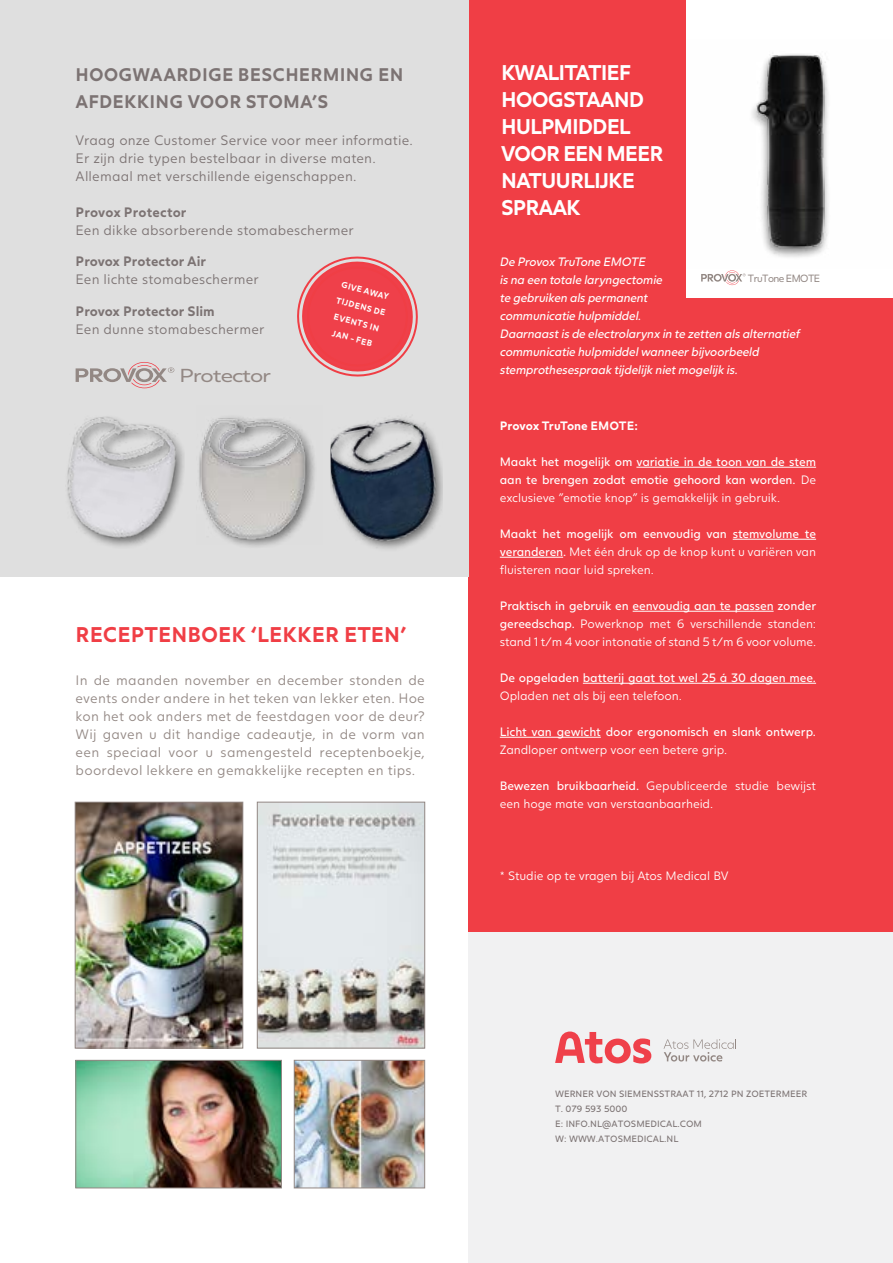
<style>
.page{position:relative;width:893px;height:1263px;background:#fff}
.page>*{position:absolute;margin:0;border:0;box-sizing:border-box;transform-origin:0 0}
.t1{font:700 21px/27px "Juli Sans";letter-spacing:-.05em;color:#fff}
.t2{font:700 21px "Juli Sans";color:#f03e45}
.t3{font:18.9px "Juli Display";letter-spacing:-.045em;color:#938884;scale:1.24 1}
.t4{font:700 18px "Juli Sans";letter-spacing:.005em;color:#7c7373}
.t5{font:300 13.5px/18px "Juli Sans";letter-spacing:.015em;color:#938884;text-align:justify}
.t6{font:300 13.5px/18px "Juli Sans";letter-spacing:.01em;color:#7c7373}
.t7{font:700 13.5px "Juli Sans";color:#7c7373}
.t8{font:300 12px/18px "Juli Sans";letter-spacing:-.01em;color:#fff;text-align:justify}
.t9{font:italic 12px/18px "Juli Sans";letter-spacing:-.23em;color:#fff}
.t10{font:12px/18px "Juli Sans";letter-spacing:-.01em;color:#fff;text-align:justify}
.t11{font:700 12px "Juli Sans";letter-spacing:-.005em;color:#fff}
.t12{font:10.5px "Juli Display";letter-spacing:-.045em;color:#938884}
.t13{font:9px/15px "Juli Sans";color:#7c7373}
.t14{font:700 8.4px/16.5px "Juli Sans";color:#fff;text-align:center}
.s1{font-family:"Montserrat";font-weight:300;font-size:16.5px;color:#f03e45}
.s2{font-weight:300}
.s3{font-weight:400}
</style>
<div class="page">
<div style="left:468px;top:702px;width:425px;height:561px;background:#f1f1f2"></div>
<div style="left:468px;top:0;width:425px;height:932px;background:#f03e45"></div>
<hr style="left:636px;top:467px;width:180px;height:1px;background:#fff">
<hr style="left:733px;top:539px;width:83px;height:1px;background:#fff">
<hr style="left:500px;top:557px;width:63px;height:1px;background:#fff">
<hr style="left:633px;top:611px;width:141px;height:1px;background:#fff">
<hr style="left:583px;top:683px;width:233px;height:1px;background:#fff">
<hr style="left:500px;top:737px;width:101px;height:1px;background:#fff">
<img style="left:77px;top:804px;width:164px;height:242px">
<div style="left:75px;top:802px;width:168px;height:246px;border:1px solid #938884"></div>
<img style="left:259px;top:804px;width:164px;height:242px">
<div style="left:257px;top:802px;width:168px;height:246px;border:1px solid #938884"></div>
<img style="left:78px;top:1062px;width:202px;height:124px">
<div style="left:76px;top:1060px;width:206px;height:128px;border:1px solid #938884"></div>
<img style="left:296px;top:1062px;width:127px;height:124px">
<div style="left:294px;top:1060px;width:131px;height:128px;border:1px solid #938884"></div>
<svg style="left:664px;top:1039px;width:72px;height:22px"></svg>
<svg style="left:555px;top:1031px;width:96px;height:32px"></svg>
<div style="left:0;top:0;width:468px;height:576px;background:#dfdfdf"></div>
<div style="left:686px;top:0;width:207px;height:297px;background:#fff"></div>
<img style="left:752px;top:54px;width:77px;height:203px">
<svg style="left:76px;top:362px;width:98px;height:26px"></svg>
<div style="left:197px;top:414px;width:120px;height:135px;background:#000;opacity:.5"></div>
<img style="left:197px;top:414px;width:120px;height:130px">
<img style="left:67px;top:416px;width:117px;height:131px">
<img style="left:331px;top:418px;width:112px;height:131px">
<svg style="left:297px;top:256px;width:121px;height:121px"></svg>
<svg style="left:701px;top:270px;width:45px;height:15px"></svg>
<p class="t7" style="left:76px;top:63px;width:161px"><span class="s1">8</span> NIEUWSBRIEF <span class="s2">- 2019</span></p>
<h3 class="t4" style="left:76px;top:63px;width:73px">HOOGWAA</h3>
<h3 class="t4" style="left:176px;top:63px;width:75px">RDIGE BESCHE</h3>
<h3 class="t4" style="left:311px;top:63px;width:25px">RMIN</h3>
<h3 class="t4" style="left:360px;top:63px;width:31px">G EN</h3>
<h3 class="t4" style="left:76px;top:90px;width:13px">AFDEKKIN</h3>
<h3 class="t4" style="left:169px;top:90px;width:33px">G VOO</h3>
<h3 class="t4" style="left:229px;top:90px;width:31px">R STOMA</h3>
<h3 class="t4" style="left:312px;top:90px;width:15px">’S</h3>
<p class="t6" style="left:76px;top:131px;width:339px">Vraag onze Customer Service voor meer informatie.<br>Er zijn drie typen bestelbaar in diverse maten.<br>Allemaal met verschillende eigenschappen.</p>
<p class="t7" style="left:76px;top:204px;width:113px">PROVOX PROTECTOR</p>
<p class="t6" style="left:76px;top:221px;width:280px">Een dikke absorberende stomabeschermer</p>
<p class="t7" style="left:76px;top:253px;width:132px">PROVOX PROTECTOR AIR</p>
<p class="t6" style="left:76px;top:271px;width:185px">Een lichte stomabeschermer</p>
<p class="t7" style="left:76px;top:303px;width:141px">PROVOX PROTECTOR SLIM</p>
<p class="t6" style="left:76px;top:320px;width:191px">Een dunne stomabeschermer</p>
<p class="t14" style="left:343px;top:276px;width:52px;rotate:15deg">GIVE AWAY<br>TIJDENS DE<br>EVENTS IN<br>JAN - FEB</p>
<h2 class="t3" style="left:179px;top:364px;width:75px">Protector</h2>
<h1 class="t2" style="left:76px;top:621px;width:332px">RECEPTENBOEK ‘LEKKER ETEN’</h1>
<p class="t5" style="left:76px;top:671px;width:351px">In de maanden november en december stonden de events onder andere in het teken van lekker eten. Hoe kon het ook anders met de feestdagen voor de deur?<br>Wij gaven u dit handige cadeautje, in de vorm van een speciaal voor u samengesteld receptenboekje, boordevol lekkere en gemakkelijke recepten en tips.</p>
<h1 class="t1" style="left:501px;top:59px;width:27px">KWALITATIEF<br>HOO</h1>
<h1 class="t1" style="left:548px;top:86px;width:30px">GSTAAND</h1>
<h1 class="t1" style="left:501px;top:113px;width:43px">HULPMIDDEL<br>VOO</h1>
<h1 class="t1" style="left:546px;top:140px;width:31px">R EEN</h1>
<h1 class="t1" style="left:606px;top:140px;width:15px">MEE</h1>
<h1 class="t1" style="left:649px;top:140px;width:16px">R</h1>
<h1 class="t1" style="left:501px;top:167px;width:93px;text-indent:40px">UURLIJKE<br>SP RAAK</h1>
<h1 class="t1" style="left:501px;top:167px;width:14px">NAT</h1>
<p class="t9" style="left:499px;top:253px;width:304px">De Provox TruTone EMOTE<br>isna een totale laryngectomie<br>te gebruiken alspermanent<br>communicatie hulpmiddel.<br>Daarnaastisde electrolarynx in te zetten alsalternatief communicatie hulpmiddelwanneerbijvoorbeeld stemprothesespraak tijdelijk nietmogelijk is.</p>
<p class="t12" style="left:748px;top:271px;width:74px">TruTone EMOTE</p>
<p class="t11" style="left:500px;top:418px;width:140px">PROVOX TRUTONE EMOTE:</p>
<p class="t10" style="left:500px;top:453px;width:318px">Maakt het mogelijk om variatie in de toon van de stem aan te brengen zodat emotie gehoord kan worden. <span class="s2">De exclusieve ”emotie knop” is gemakkelijk in gebruik.</span></p>
<p class="t8" style="left:500px;top:525px;width:318px"><span class="s3">Maakt het mogelijk om eenvoudig van stemvolume te veranderen.</span> Met één druk op de knop kunt u variëren van fluisteren naar luid spreken.</p>
<p class="t8" style="left:500px;top:597px;width:318px"><span class="s3">Praktisch in gebruik en eenvoudig aan te passen zonder gereedschap.</span> Powerknop met 6 verschillende standen: stand 1 t/m 4 voor intonatie of stand 5 t/m 6 voor volume.</p>
<p class="t10" style="left:500px;top:669px;width:318px">De opgeladen batterij gaat tot wel 25 á 30 dagen mee.</p>
<p class="t8" style="left:500px;top:687px;width:183px">Opladen net als bij een telefoon.</p>
<p class="t10" style="left:500px;top:723px;width:318px">Licht van gewicht door ergonomisch en slank ontwerp.</p>
<p class="t8" style="left:500px;top:741px;width:229px">Zandloper ontwerp voor een betere grip.</p>
<p class="t8" style="left:500px;top:777px;width:318px"><span class="s3">Bewezen bruikbaarheid.</span> Gepubliceerde studie bewijst een hoge mate van verstaanbaarheid.</p>
<p class="t8" style="left:500px;top:867px;width:230px">* Studie op te vragen bij Atos Medical BV</p>
<p class="t13" style="left:555px;top:1086px;width:105px">Werner von Siemensst</p>
<p class="t13" style="left:670px;top:1086px;width:95px">raat 11, 2712 PN Zoete</p>
<p class="t13" style="left:776px;top:1086px;width:33px">rmeer</p>
<p class="t13" style="left:555px;top:1101px;width:148px">T. 079 593 5000<br>E: i nfo.nl@atosmedi cal.com<br>W: www</p>
<p class="t13" style="left:596px;top:1131px;width:84px">.atosmedi cal.nl</p>
</div>
